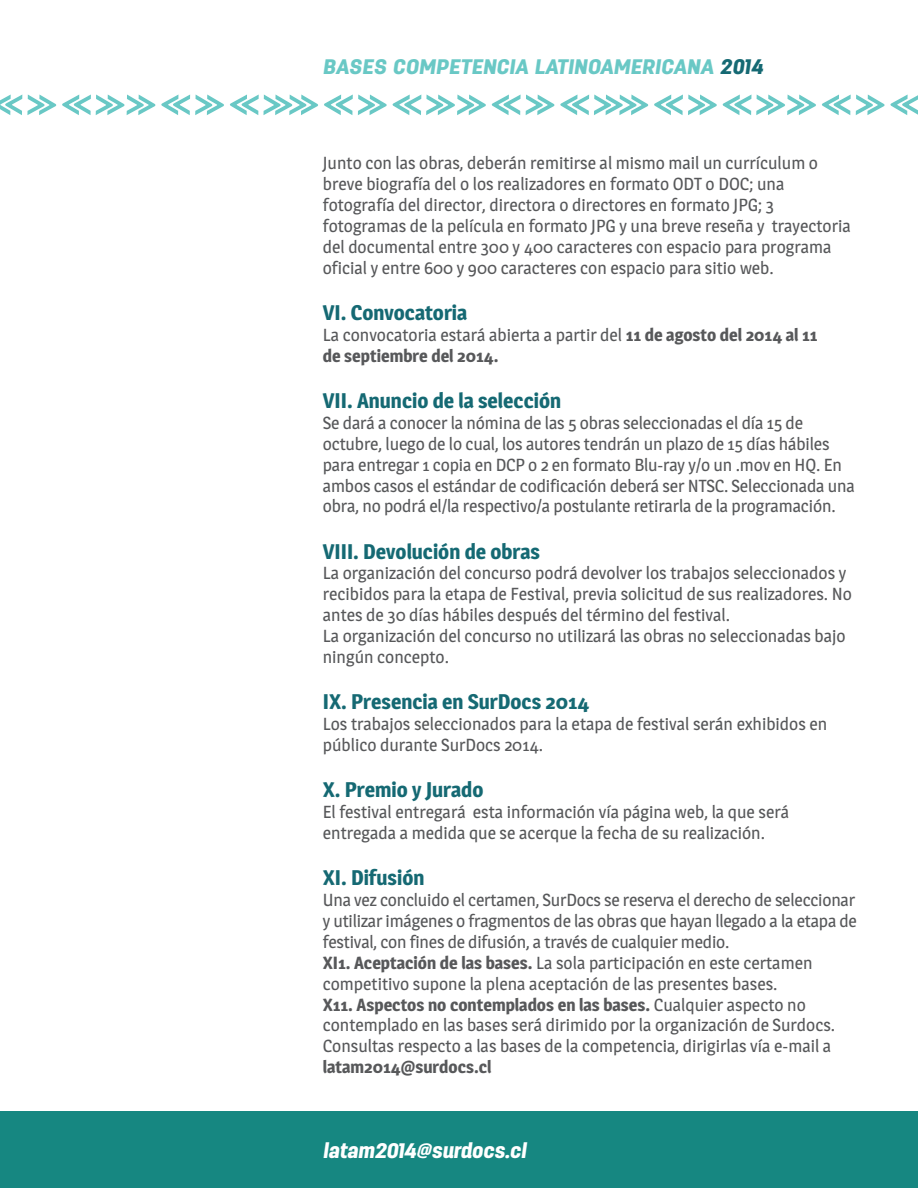
<style>
.page{position:relative;width:918px;height:1188px;background:#fff}
.page>*{position:absolute;margin:0;border:0;box-sizing:border-box;transform-origin:0 0}
.t1{font:700 21px "Magra";color:#156973}
.t2{font:italic 900 21px "Antartida";letter-spacing:.025em;color:#69c8c5}
.t3{font:italic 900 21px "Antartida";letter-spacing:.005em;color:#fff}
.t4{font:17.4px/21px "Magra";color:#57585a}
.t5{font:700 17.4px/21px "Magra";color:#57585a}
.s1{color:#156973}
.s2{font-weight:400}
.s3{font-weight:700}
</style>
<div class="page">
<svg style="left:822px;top:95px;width:96px;height:20px"></svg>
<svg style="left:654px;top:95px;width:63px;height:20px"></svg>
<svg style="left:723px;top:95px;width:93px;height:20px"></svg>
<svg style="left:492px;top:95px;width:62px;height:20px"></svg>
<svg style="left:560px;top:95px;width:88px;height:20px"></svg>
<svg style="left:324px;top:95px;width:63px;height:20px"></svg>
<svg style="left:393px;top:95px;width:93px;height:20px"></svg>
<svg style="left:161px;top:95px;width:63px;height:20px"></svg>
<svg style="left:230px;top:95px;width:88px;height:20px"></svg>
<svg style="left:0;top:95px;width:56px;height:20px"></svg>
<svg style="left:62px;top:95px;width:93px;height:20px"></svg>
<div style="left:0;top:1112px;width:918px;height:76px;background:#168781"></div>
<p class="t2" style="left:323px;top:55px;width:441px">BASES COMPETENCIA LATINOAMERICANA <span class="s1">2014</span></p>
<p class="t4" style="left:323px;top:153px;width:529px">Junto con las obras, deberán remitirse al mismo mail un currículum o breve biografía del o los realizadores en formato ODT o DOC; una fotografía del director, directora o directores en formato JPG; 3 fotogramas de la película en formato JPG y una breve reseña y trayectoria del documental entre 300 y 400 caracteres con espacio para programa oficial y entre 600 y 900 caracteres con espacio para sitio web.</p>
<p class="t1" style="left:323px;top:300px;width:146px">VI. Convocatoria</p>
<p class="t5" style="left:323px;top:324px;width:496px"><span class="s2">La convocatoria estará abierta a partir del</span> 11 de agosto del 2014 al 11 de septiembre del 2014.</p>
<p class="t1" style="left:323px;top:388px;width:240px">VII. Anuncio de la selección</p>
<p class="t4" style="left:323px;top:412px;width:534px">Se dará a conocer la nómina de las 5 obras seleccionadas el día 15 de octubre, luego de lo cual, los autores tendrán un plazo de 15 días hábiles para entregar 1 copia en DCP o 2 en formato Blu-ray y/o un .mov en HQ. En ambos casos el estándar de codificación deberá ser NTSC. Seleccionada una obra, no podrá el/la respectivo/a postulante retirarla de la programación.</p>
<p class="t1" style="left:323px;top:538px;width:219px">VIII. Devolución de obras</p>
<p class="t4" style="left:323px;top:563px;width:531px">La organización del concurso podrá devolver los trabajos seleccionados y recibidos para la etapa de Festival, previa solicitud de sus realizadores. No antes de 30 días hábiles después del término del festival.<br>La organización del concurso no utilizará las obras no seleccionadas bajo ningún concepto.</p>
<p class="t1" style="left:323px;top:689px;width:268px">IX. Presencia en SurDocs 2014</p>
<p class="t4" style="left:323px;top:714px;width:506px">Los trabajos seleccionados para la etapa de festival serán exhibidos en público durante SurDocs 2014.</p>
<p class="t1" style="left:323px;top:777px;width:162px">X. Premio y Jurado</p>
<p class="t4" style="left:323px;top:801px;width:468px">El festival entregará esta información vía página web, la que será entregada a medida que se acerque la fecha de su realización.</p>
<p class="t1" style="left:323px;top:865px;width:103px">XI. Difusión</p>
<p class="t4" style="left:323px;top:889px;width:536px">Una vez concluido el certamen, SurDocs se reserva el derecho de seleccionar y utilizar imágenes o fragmentos de las obras que hayan llegado a la etapa de festival, con fines de difusión, a través de cualquier medio.<br><span class="s3">XI1. Aceptación de las bases.</span> La sola participación en este certamen competitivo supone la plena aceptación de las presentes bases.<br><span class="s3">X11. Aspectos no contemplados en las bases.</span> Cualquier aspecto no contemplado en las bases será dirimido por la organización de Surdocs.<br>Consultas respecto a las bases de la competencia, dirigirlas vía e-mail a</p>
<p class="t5" style="left:323px;top:1057px;width:170px">latam2014@surdocs.cl</p>
<p class="t3" style="left:323px;top:1139px;width:205px">latam2014@surdocs.cl</p>
</div>
